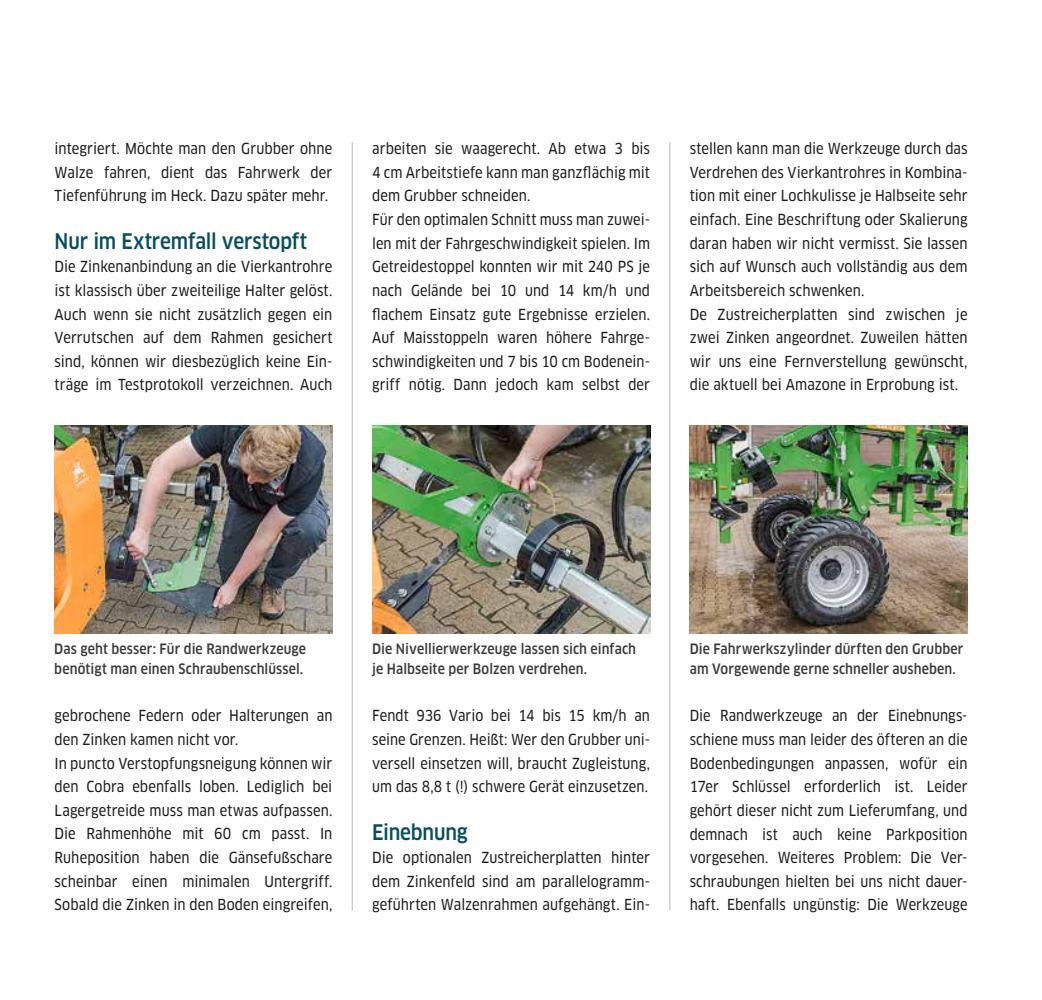
<style>
.page{position:relative;width:1042px;height:1000px;background:#fff}
.page>*{position:absolute;margin:0;border:0;box-sizing:border-box;transform-origin:0 0}
.t1{font:500 condensed 21px "Clan OT";letter-spacing:-.005em;color:#074e5e}
.t2{font:14.88px/23.6px "Clan OT Narrow News";letter-spacing:.005em;color:#1d1d1b;text-align:justify}
.t3{font:14.88px/23.6px "Clan OT Narrow News";letter-spacing:.005em;color:#1d1d1b;text-align:justify;scale:.96 1}
.t4{font:500 condensed 14px/19.2px "Clan OT";letter-spacing:.01em;color:#3c3c3b}
</style>
<div class="page">
<hr style="left:669px;top:142px;width:1px;height:768px;background:#c6c6c6">
<hr style="left:352px;top:142px;width:1px;height:768px;background:#c6c6c6">
<img style="left:55px;top:426px;width:277px;height:207px">
<img style="left:372px;top:426px;width:278px;height:207px">
<img style="left:690px;top:426px;width:277px;height:207px">
<p class="t2" style="left:55px;top:137px;width:279px">integriert. Möchte man den Grubber ohne Walze fahren, dient das Fahrwerk der Tiefenführung im Heck. Dazu später mehr.</p>
<h1 class="t1" style="left:55px;top:229px;width:254px">Nur im Extremfall verstopft</h1>
<p class="t2" style="left:55px;top:255px;width:279px">Die Zinkenanbindung an die Vierkantrohre ist klassisch über zweiteilige Halter gelöst.<br>Auch wenn sie nicht zusätzlich gegen ein Verrutschen auf dem Rahmen gesichert sind, können wir diesbezüglich keine Ein&shy;träge im Testprotokoll verzeichnen. Auch</p>
<p class="t2" style="left:372px;top:137px;width:279px;text-align:left">arbeiten sie waagerecht. Ab etwa 3 bis 4 cm Arbeitstiefe kann man ganzflächig mit dem Grubber schneiden.<br>Für den optimalen Schnitt muss man zuwei&shy;len mit der Fahrgeschwindigkeit spielen. Im Getreidestoppel konnten wir mit 240 PS je nach Gelände bei 10 und 14 km/h und flachem Einsatz gute Ergebnisse erzielen.<br>Auf Maisstoppeln waren höhere Fahrge&shy;schwindigkeiten und 7 bis 10 cm Bodenein&shy;griff nötig. Dann jedoch kam selbst der</p>
<p class="t2" style="left:690px;top:137px;width:279px;text-align:left">stellen kann man die Werkzeuge durch das Verdrehen des Vierkantrohres in Kombina&shy;tion mit einer Lochkulisse je Halbseite sehr einfach. Eine Beschriftung oder Skalierung daran haben wir nicht vermisst. Sie lassen sich auf Wunsch auch vollständig aus dem Arbeitsbereich schwenken.<br>De Zustreicherplatten sind zwischen je zwei Zinken angeordnet. Zuweilen hätten wir uns eine Fernverstellung gewünscht, die aktuell bei Amazone in Erprobung ist.</p>
<p class="t4" style="left:54px;top:639px;width:253px">Das geht besser: Für die Randwerkzeuge benötigt man einen Schraubenschlüssel.</p>
<p class="t4" style="left:372px;top:639px;width:265px">Die Nivellierwerkzeuge lassen sich einfach je Halbseite per Bolzen verdrehen.</p>
<p class="t4" style="left:690px;top:639px;width:275px">Die Fahrwerkszylinder dürften den Grubber am Vorgewende gerne schneller ausheben.</p>
<p class="t2" style="left:55px;top:704px;width:279px;text-align:left">gebrochene Federn oder Halterungen an den Zinken kamen nicht vor.<br>In puncto Verstopfungsneigung können wir den Cobra ebenfalls loben. Lediglich bei Lagergetreide muss man etwas aufpassen.<br>Die Rahmenhöhe mit 60 cm passt. In Ruheposition haben die Gänsefußschare scheinbar einen minimalen Untergriff.<br>Sobald die Zinken in den Boden eingreifen,</p>
<p class="t3" style="left:372px;top:704px;width:291px">Fendt 936 Vario bei 14 bis 15 km/h an seine Grenzen. Heißt: Wer den Grubber uni&shy;versell einsetzen will, braucht Zugleistung, um das 8,8 t (!) schwere Gerät einzusetzen.</p>
<h1 class="t1" style="left:372px;top:819px;width:97px">Einebnung</h1>
<p class="t2" style="left:372px;top:846px;width:279px">Die optionalen Zustreicherplatten hinter dem Zinkenfeld sind am parallelogramm&shy;geführten Walzenrahmen aufgehängt. Ein-</p>
<p class="t3" style="left:690px;top:704px;width:291px">Die Randwerkzeuge an der Einebnungs&shy;schiene muss man leider des öfteren an die Bodenbedingungen anpassen, wofür ein 17er Schlüssel erforderlich ist. Leider gehört dieser nicht zum Lieferumfang, und demnach ist auch keine Parkposition vorgesehen. Weiteres Problem: Die Ver&shy;schraubungen hielten bei uns nicht dauer&shy;haft. Ebenfalls ungünstig: Die Werkzeuge</p>
</div>
